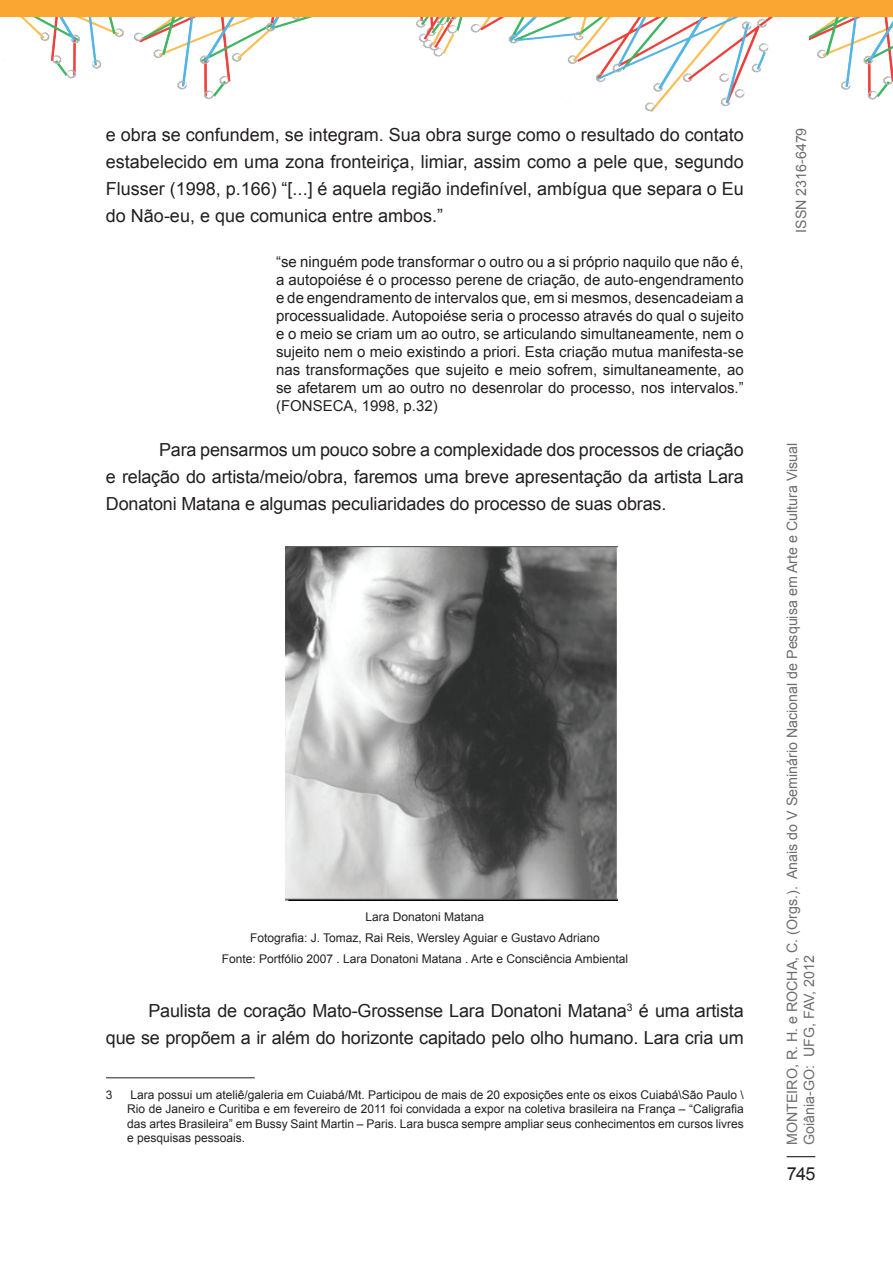
<style>
.page{position:relative;width:893px;height:1263px;background:#fff}
.page>*{position:absolute;margin:0;border:0;box-sizing:border-box;transform-origin:0 0}
.t1{font:18px/27px "Arial";letter-spacing:-.01em;color:#231f20;text-align:justify}
.t2{font:15px/18px "Arial";color:#231f20;text-align:justify}
.t3{font:14.25px/17.1px "Arial";color:#6c6d70}
.t4{font:12px/14.4px "Arial";color:#231f20;text-align:center}
</style>
<div class="page">
<img style="left:0;top:0;width:893px;height:112px">
<svg style="left:787px;top:1156px;width:28px;height:1px"></svg>
<img style="left:285px;top:546px;width:332px;height:354px">
<hr style="left:106px;top:1077px;width:149px;height:1px;background:#231f20">
<p class="t1" style="left:106px;top:121px;width:639px">e obra se confundem, se integram. Sua obra surge como o resultado do contato estabelecido em uma zona fronteiriça, limiar, assim como a pele que, segundo Flusser (1998, p.166) “[...] é aquela região indefinível, ambígua que separa o Eu do Não-eu, e que comunica entre ambos.”</p>
<p class="t2" style="left:276px;top:253px;width:469px">“se ninguém pode transformar o outro ou a si próprio naquilo que não é, a autopoiése é o processo perene de criação, de auto-engendramento e de engendramento de intervalos que, em si mesmos, desencadeiam a processualidade. Autopoiése seria o processo através do qual o sujeito e o meio se criam um ao outro, se articulando simultaneamente, nem o sujeito nem o meio existindo a priori. Esta criação mutua manifesta-se nas transformações que sujeito e meio sofrem, simultaneamente, ao se afetarem um ao outro no desenrolar do processo, nos intervalos.” (FONSECA</p>
<p class="t2" style="left:354px;top:397px;width:86px">, 1998, p.32)</p>
<p class="t1" style="left:106px;top:436px;width:639px;text-indent:53px">Para pensarmos um pouco sobre a complexidade dos processos de criação e relação do artista/meio/obra, faremos uma breve apresentação da artista Lara Donatoni Matana e algumas peculiaridades do processo de suas obras.</p>
<p class="t4" style="left:222px;top:907px;width:408px;line-height:20.7px">Lara Donatoni Matana<br>Fotografia: J. Tomaz, Rai Reis, Wersley Aguiar e Gustavo Adriano<br>Fonte: Portfólio 2007 . Lara Donatoni Matana . Arte e Consciência Ambiental</p>
<p class="t1" style="left:106px;top:997px;width:639px;text-align:right">Paulista de coração Mato-Grossense Lara Donatoni Matana<sup>3</sup> é uma artista<br>que se propõem a ir além do horizonte capitado pelo olho humano. Lara cria um</p>
<p class="t4" style="left:106px;top:1088px;width:8px">3</p>
<p class="t4" style="left:127px;top:1088px;width:618px;text-align:justify">Lara possui um ateliê/galeria em Cuiabá/Mt. Participou de mais de 20 exposições ente os eixos Cuiabá\São Paulo \ Rio de Janeiro e Curitiba e em fevereiro de 2011 foi convidada a expor na coletiva brasileira na França – “Caligrafia das artes Brasileira” em Bussy Saint Martin – Paris. Lara busca sempre ampliar seus conhecimentos em cursos livres e pesquisas pessoais.</p>
<p class="t3" style="left:793px;top:233px;width:107px;rotate:-90deg">I SSN 2316-6479</p>
<p class="t3" style="left:784px;top:1145px;width:704px;rotate:-90deg">Monteiro, R. H. e Rocha, C. (Orgs.). Anais do V Seminário Nacional de Pesquisa em Arte e Cultura Visual<br>Goiânia-GO: UFG, FAV, 2012</p>
<p class="t1" style="left:787px;top:1160px;width:30px">745</p>
</div>
